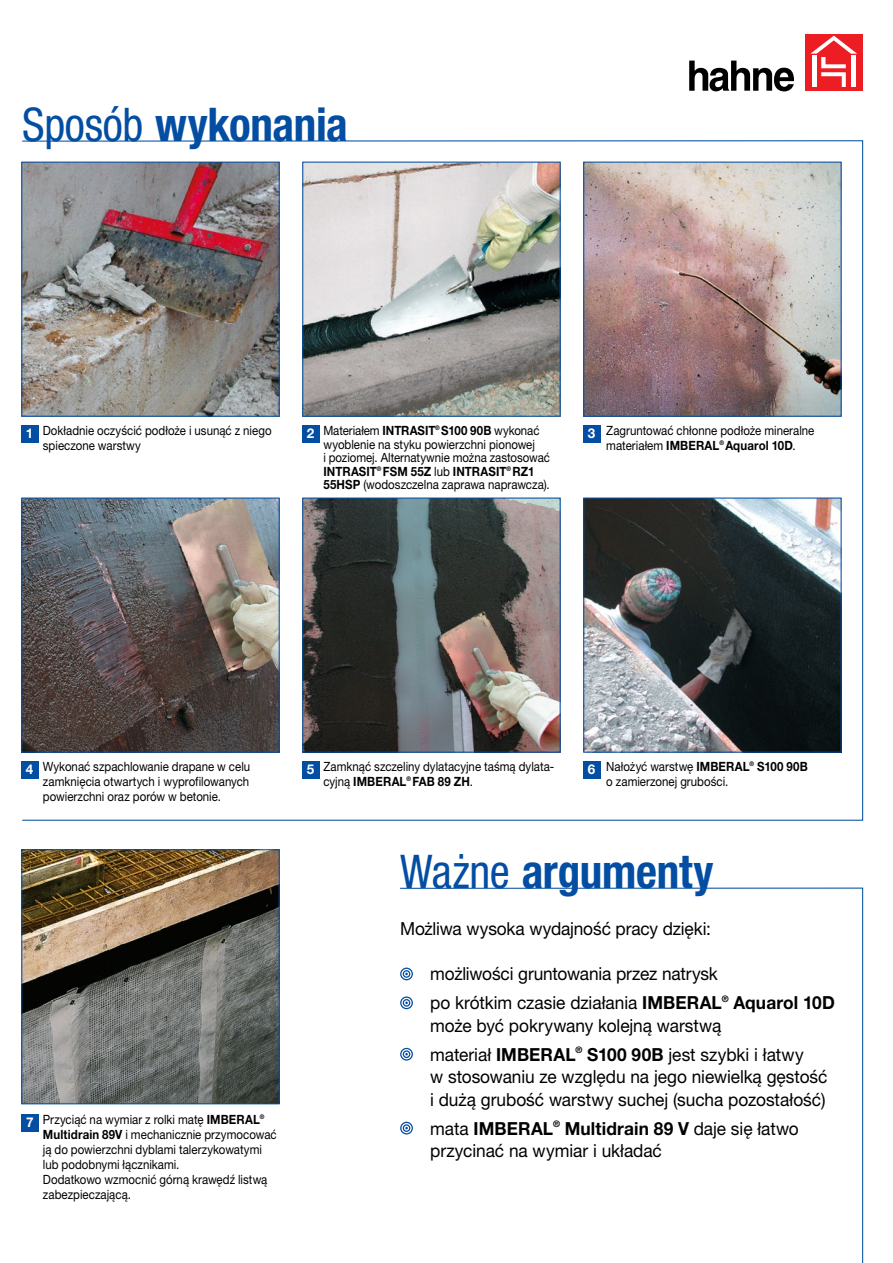
<style>
.page{position:relative;width:893px;height:1263px;background:#fff}
.page>*{position:absolute;margin:0;border:0;box-sizing:border-box;transform-origin:0 0}
.t1{font:700 condensed 46.5px "Helvetica Neue LT Pro";letter-spacing:-.005em;color:#034ea2}
.t2{font:18px/29px "Helvetica Neue LT Pro";letter-spacing:-.005em;color:#000;scale:.96 1}
.t3{font:700 13.5px "Helvetica Neue LT Pro";color:#fff}
.t4{font:12.75px/15px "Helvetica Neue LT Pro";color:#000;scale:.9 1}
.s1{font-weight:400}
.s2{font-weight:700}
</style>
<div class="page">
<svg style="left:400px;top:887px;width:463px;height:376px"></svg>
<div style="left:805px;top:34px;width:57px;height:56px;background:#ed1d24"></div>
<svg style="left:810px;top:36px;width:47px;height:51px"></svg>
<div style="left:812px;top:56px;width:5px;height:31px;background:#fff"></div>
<hr style="left:851px;top:56px;width:4px;height:31px;background:#fff">
<svg style="left:689px;top:61px;width:105px;height:30px"></svg>
<img style="left:23px;top:164px;width:255px;height:251px">
<div style="left:21px;top:162px;width:259px;height:255px;border:1px solid #034ea2"></div>
<img style="left:23px;top:499px;width:255px;height:252px">
<div style="left:21px;top:497px;width:259px;height:256px;border:1px solid #034ea2"></div>
<img style="left:23px;top:851px;width:255px;height:251px">
<div style="left:21px;top:849px;width:259px;height:255px;border:1px solid #034ea2"></div>
<img style="left:304px;top:164px;width:255px;height:251px">
<div style="left:302px;top:162px;width:259px;height:255px;border:1px solid #034ea2"></div>
<img style="left:304px;top:499px;width:255px;height:252px">
<div style="left:302px;top:497px;width:259px;height:256px;border:1px solid #034ea2"></div>
<img style="left:585px;top:164px;width:255px;height:251px">
<div style="left:583px;top:162px;width:259px;height:255px;border:1px solid #034ea2"></div>
<img style="left:585px;top:499px;width:255px;height:252px">
<div style="left:583px;top:497px;width:259px;height:256px;border:1px solid #034ea2"></div>
<svg style="left:400px;top:967px;width:13px;height:13px"></svg>
<svg style="left:401px;top:969px;width:11px;height:10px"></svg>
<svg style="left:403px;top:970px;width:7px;height:8px"></svg>
<svg style="left:404px;top:971px;width:5px;height:5px"></svg>
<svg style="left:400px;top:996px;width:13px;height:13px"></svg>
<svg style="left:401px;top:998px;width:11px;height:10px"></svg>
<svg style="left:403px;top:999px;width:7px;height:8px"></svg>
<svg style="left:404px;top:1000px;width:5px;height:5px"></svg>
<svg style="left:400px;top:1048px;width:13px;height:12px"></svg>
<svg style="left:401px;top:1049px;width:11px;height:10px"></svg>
<svg style="left:403px;top:1050px;width:7px;height:8px"></svg>
<svg style="left:404px;top:1052px;width:5px;height:5px"></svg>
<svg style="left:400px;top:1122px;width:13px;height:12px"></svg>
<svg style="left:401px;top:1123px;width:11px;height:10px"></svg>
<svg style="left:403px;top:1124px;width:7px;height:8px"></svg>
<svg style="left:404px;top:1125px;width:5px;height:6px"></svg>
<div style="left:21px;top:425px;width:17px;height:17px;background:#034ea2"></div>
<div style="left:21px;top:1114px;width:17px;height:17px;background:#034ea2"></div>
<div style="left:21px;top:761px;width:17px;height:17px;background:#034ea2"></div>
<div style="left:302px;top:425px;width:17px;height:17px;background:#034ea2"></div>
<div style="left:302px;top:761px;width:17px;height:17px;background:#034ea2"></div>
<div style="left:583px;top:425px;width:17px;height:17px;background:#034ea2"></div>
<div style="left:583px;top:761px;width:17px;height:17px;background:#034ea2"></div>
<h1 class="t1" style="left:22px;top:96px;width:327px"><span class="s1">Sposób</span> wykonania</h1>
<p class="t3" style="left:26px;top:425px;width:9px">1</p>
<p class="t4" style="left:43px;top:423px;width:256px">Dokładnie oczyścić podłoże i usunąć z niego spieczone warstwy</p>
<p class="t3" style="left:307px;top:425px;width:9px">2</p>
<p class="t4" style="left:323px;top:424px;width:253px;line-height:13.5px">Materiałem <span class="s2">INTRASIT</span><sup>®</sup> <span class="s2">S100 90B</span> wykonać wyoblenie na styku powierzchni pionowej<br>i poziomej. Alternatywnie można zastosować <span class="s2">INTRASIT</span><sup>®</sup> <span class="s2">FSM 55Z</span> lub <span class="s2">INTRASIT</span><sup>®</sup> <span class="s2">RZ1<br>55HSP</span> (wodoszczelna zaprawa naprawcza).</p>
<p class="t3" style="left:588px;top:425px;width:9px">3</p>
<p class="t4" style="left:606px;top:423px;width:233px">Zagruntować chłonne podłoże mineralne materiałem <span class="s2">IMBERAL</span><sup>®</sup> <span class="s2">Aquarol 10D</span>.</p>
<p class="t3" style="left:26px;top:761px;width:9px">4</p>
<p class="t4" style="left:43px;top:759px;width:232px;text-align:justify">Wykonać szpachlowanie drapane w celu zamknięcia otwartych i wyprofilowanych powierzchni oraz porów w betonie.</p>
<p class="t3" style="left:307px;top:761px;width:9px">5</p>
<p class="t4" style="left:323px;top:759px;width:258px">Zamknąć szczeliny dylatacyjne taśmą dylata&shy;cyjną <span class="s2">IMBERAL</span><sup>®</sup> <span class="s2">FAB 89 ZH</span>.</p>
<p class="t3" style="left:588px;top:761px;width:9px">6</p>
<p class="t4" style="left:606px;top:759px;width:226px">Nałożyć warstwę <span class="s2">IMBERAL</span><sup>®</sup> <span class="s2">S100 90B </span>o zamierzonej grubości.</p>
<p class="t3" style="left:26px;top:1113px;width:9px">7</p>
<p class="t4" style="left:43px;top:1112px;width:261px">Przyciąć na wymiar z rolki matę <span class="s2">IMBERAL</span><sup>® </sup><span class="s2">Multidrain 89V</span> i mechanicznie przymocować ją do powierzchni dyblami talerzykowatymi lub podobnymi łącznikami.<br>Dodatkowo wzmocnić górną krawędź listwą zabezpieczającą.</p>
<h1 class="t1" style="left:400px;top:843px;width:315px"><span class="s1">Ważne</span> argumenty</h1>
<h2 class="t2" style="left:400px;top:913px;width:325px">Możliwa wysoka wydajność pracy dzięki:</h2>
<h2 class="t2" style="left:430px;top:959px;width:423px">możliwości gruntowania przez natrysk<br>po krótkim czasie działania <span class="s2">IMBERAL</span><sup>®</sup> <span class="s2">Aquarol 10D</span></h2>
<h2 class="t2" style="left:430px;top:1010px;width:391px">może być pokrywany kolejną warstwą<br>materiał <span class="s2">IMBERAL</span><sup>®</sup> <span class="s2">S100 90B</span> jest szybki i łatwy</h2>
<h2 class="t2" style="left:430px;top:1065px;width:415px;line-height:22.5px">w stosowaniu ze względu na jego niewielką gęstość i dużą grubość warstwy suchej (sucha pozostałość)</h2>
<h2 class="t2" style="left:430px;top:1116px;width:385px;line-height:22.5px">mata <span class="s2">IMBERAL</span><sup>®</sup> <span class="s2">Multidrain 89 V</span> daje się łatwo przycinać na wymiar i układać</h2>
</div>
